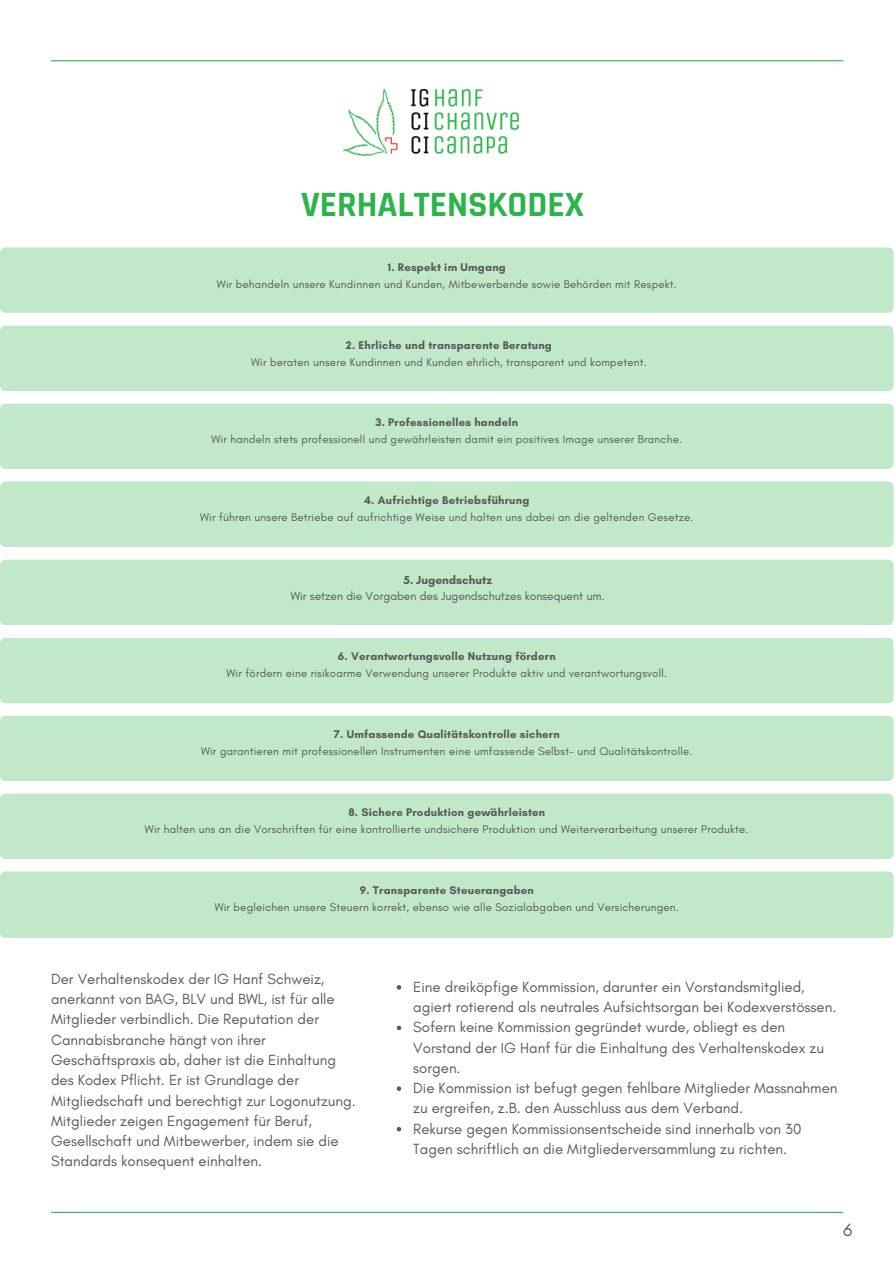
<style>
.page{position:relative;width:894px;height:1264px;background:#fff}
.page>*{position:absolute;margin:0;border:0;box-sizing:border-box;transform-origin:0 0}
.t1{font:700 36px "Rajdhani";color:#2db34b}
.t2{font:18px "Glacial Indifference";color:#595959}
.t3{font:15px/20.2px "Glacial Indifference";color:#595959}
.t4{font:11.85px "Glacial Indifference";color:#595959}
.t5{font:700 11.85px "Glacial Indifference";color:#595959}
.t6{font:11.4px/17.1px "Glacial Indifference";letter-spacing:.02em;color:#595959;text-align:center}
.t7{font:700 11.4px "Glacial Indifference";letter-spacing:.02em;color:#595959}
.t8{font:11.25px "Glacial Indifference";letter-spacing:.02em;color:#595959}
.t9{font:700 11.25px "Glacial Indifference";letter-spacing:.02em;color:#595959}
.s1{font-weight:700}
</style>
<div class="page">
<hr style="left:51px;top:60px;width:792px;height:1px;background:#2db34b">
<div style="left:0;top:871px;width:893px;height:67px;background:#c0e8c9"></div>
<div style="left:0;top:715px;width:893px;height:66px;background:#c0e8c9"></div>
<div style="left:0;top:481px;width:893px;height:66px;background:#c0e8c9"></div>
<div style="left:0;top:638px;width:893px;height:65px;background:#c0e8c9"></div>
<div style="left:0;top:403px;width:893px;height:66px;background:#c0e8c9"></div>
<img style="left:343px;top:89px;width:175px;height:67px">
<div style="left:0;top:559px;width:893px;height:66px;background:#c0e8c9"></div>
<div style="left:0;top:247px;width:893px;height:66px;background:#c0e8c9"></div>
<hr style="left:51px;top:1211px;width:792px;height:1px;background:#2db34b">
<div style="left:0;top:793px;width:893px;height:66px;background:#c0e8c9"></div>
<div style="left:0;top:326px;width:893px;height:65px;background:#c0e8c9"></div>
<svg style="left:396px;top:985px;width:5px;height:4px"></svg>
<svg style="left:396px;top:1025px;width:5px;height:5px"></svg>
<svg style="left:396px;top:1086px;width:5px;height:4px"></svg>
<svg style="left:396px;top:1127px;width:5px;height:4px"></svg>
<p class="t1" style="left:301px;top:182px;width:284px">VERHALTENSKODEX</p>
<h2 class="t7" style="left:387px;top:260px;width:119px">1. Respekt im Umgang</h2>
<p class="t6" style="left:217px;top:276px;width:461px">Wir behandeln unsere Kundinnen und Kunden, Mitbewerbende sowie Behörden mit Respekt.</p>
<h2 class="t9" style="left:346px;top:339px;width:207px">2. Ehrliche und transparente Beratung</h2>
<p class="t8" style="left:251px;top:355px;width:397px">Wir beraten unsere Kundinnen und Kunden ehrlich, transparent und kompetent.</p>
<p class="t6" style="left:211px;top:413px;width:472px"><span class="s1">3. Professionelles handeln<br></span>Wir handeln stets professionell und gewährleisten damit ein positives Image unserer Branche.</p>
<h1 class="t6" style="left:200px;top:491px;width:494px"><span class="s1">4. Aufrichtige Betriebsführung<br></span>Wir führen unsere Betriebe auf aufrichtige Weise und halten uns dabei an die geltenden Gesetze.</h1>
<p class="t5" style="left:403px;top:572px;width:90px">5. Jugendschutz</p>
<h2 class="t4" style="left:291px;top:589px;width:315px">Wir setzen die Vorgaben des Jugendschutzes konsequent um.</h2>
<p class="t6" style="left:226px;top:647px;width:442px"><span class="s1">6. Verantwortungsvolle Nutzung fördern<br></span>Wir fördern eine risikoarme Verwendung unserer Produkte aktiv und verantwortungsvoll.</p>
<p class="t6" style="left:201px;top:725px;width:493px"><span class="s1">7. Umfassende Qualitätskontrolle sichern<br></span>Wir garantieren mit professionellen Instrumenten eine umfassende Selbst- und Qualitätskontrolle.</p>
<p class="t9" style="left:348px;top:805px;width:198px">8. Sichere Produktion gewährleisten</p>
<h2 class="t8" style="left:145px;top:822px;width:605px">Wir halten uns an die Vorschriften für eine kontrollierte undsichere Produktion und Weiterverarbeitung unserer Produkte.</h2>
<p class="t6" style="left:215px;top:881px;width:465px"><span class="s1">9. Transparente Steuerangaben<br></span>Wir begleichen unsere Steuern korrekt, ebenso wie alle Sozialabgaben und Versicherungen.</p>
<p class="t3" style="left:51px;top:968px;width:306px">Der Verhaltenskodex der IG Hanf Schweiz, anerkannt von BAG, BLV und BWL, ist für alle Mitglieder verbindlich. Die Reputation der Cannabisbranche hängt von ihrer Geschäftspraxis ab, daher ist die Einhaltung des Kodex Pflicht. Er ist Grundlage der Mitgliedschaft und berechtigt zur Logonutzung.<br>Mitglieder zeigen Engagement für Beruf, Gesellschaft und Mitbewerber, indem sie die Standards konsequent einhalten.</p>
<h2 class="t3" style="left:413px;top:976px;width:424px">Eine dreiköpfige Kommission, darunter ein Vorstandsmitglied, agiert rotierend als neutrales Aufsichtsorgan bei Kodexverstössen.</h2>
<h3 class="t3" style="left:413px;top:1016px;width:412px">Sofern keine Kommission gegründet wurde, obliegt es den<br>Vorstand der IG Hanf für die Einhaltung des Verhaltenskodex zu sorgen.</h3>
<p class="t3" style="left:413px;top:1077px;width:425px">Die Kommission ist befugt gegen fehlbare Mitglieder Massnahmen zu ergreifen, z.B. den Ausschluss aus dem Verband.</p>
<p class="t3" style="left:413px;top:1118px;width:389px">Rekurse gegen Kommissionsentscheide sind innerhalb von 30<br>Tagen schriftlich an die Mitgliederversammlung zu richten.</p>
<p class="t2" style="left:842px;top:1218px;width:11px">6</p>
</div>
